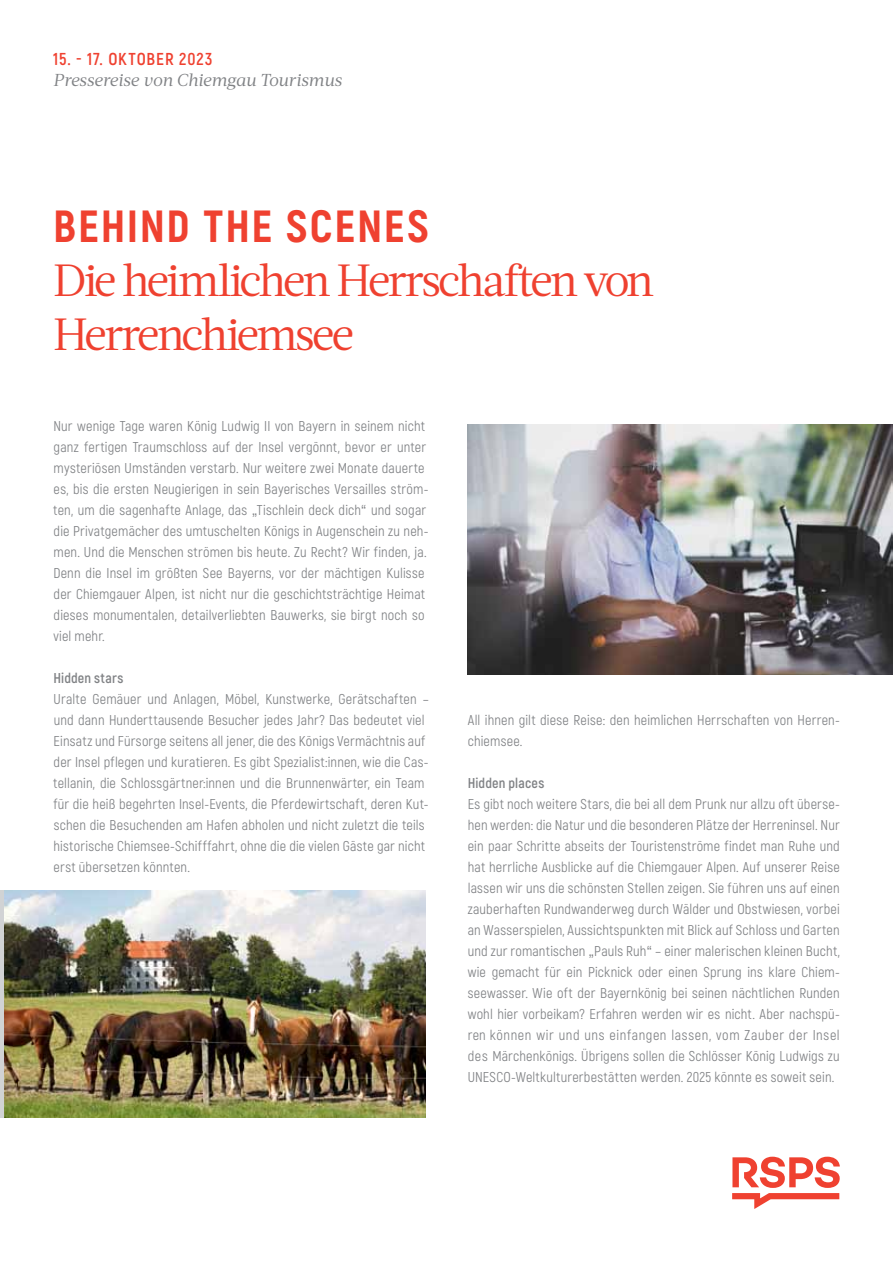
<style>
.page{position:relative;width:893px;height:1263px;background:#fff}
.page>*{position:absolute;margin:0;border:0;box-sizing:border-box;transform-origin:0 0}
.t1{font:45px/54px "Acta";letter-spacing:-.06em;color:#ef4130}
.t2{font:800 45px "Akrobat";letter-spacing:.03em;color:#ef4130}
.t3{font:italic 17.25px "Acta";letter-spacing:-.01em;color:#808285}
.t4{font:700 17.25px "Akrobat";letter-spacing:.06em;color:#ef4130}
.t5{font:14.25px/21px "Akrobat";letter-spacing:.01em;color:#808285}
.t6{font:700 14.25px "Akrobat";letter-spacing:.01em;color:#808285}
.s1{font-family:"Helvetica Neue LT";font-stretch:condensed}
</style>
<div class="page">
<img style="left:468px;top:425px;width:425px;height:249px">
<img style="left:5px;top:891px;width:420px;height:227px">
<svg style="left:732px;top:1157px;width:108px;height:52px"></svg>
<p class="t4" style="left:53px;top:48px;width:161px">15. - 17. Oktober 2023</p>
<p class="t3" style="left:53px;top:70px;width:290px">Pressereise von Chiemgau Tourismus</p>
<h1 class="t2" style="left:53px;top:198px;width:353px">BEHIND THE SCENES</h1>
<h1 class="t1" style="left:53px;top:254px;width:602px">Die heimlichen Herrschaften von<br>Herrenchiemsee</h1>
<p class="t5" style="left:53px;top:416px;width:377px">Nur wenige Tage waren König Ludwig II von Bayern in seinem nicht ganz fertigen Traumschloss auf der Insel vergönnt, bevor er unter mysteriösen Umständen verstarb. Nur weitere zwei Monate dauerte es, bis die ersten Neugierigen in sein Bayerisches Versailles ström&shy;ten, um die sagenhafte Anlage, das <span class="s1">„</span>Tischlein deck dich<span class="s1">“</span> und sogar die Privatgemächer des umtuschelten Königs in Augenschein zu neh&shy;men. Und die Menschen strömen bis heute. Zu Recht? Wir finden, ja.<br>Denn die Insel im größten See Bayerns, vor der mächtigen Kulisse der Chiemgauer Alpen, ist nicht nur die geschichtsträchtige Heimat dieses monumentalen, detailverliebten Bauwerks, sie birgt noch so viel mehr.</p>
<p class="t6" style="left:54px;top:669px;width:71px">Hidden stars</p>
<p class="t5" style="left:53px;top:689px;width:377px">Uralte Gemäuer und Anlagen, Möbel, Kunstwerke, Gerätschaften – und dann Hunderttausende Besucher jedes Jahr? Das bedeutet viel Einsatz und Fürsorge seitens all jener, die des Königs Vermächtnis auf der Insel pflegen und kuratieren. Es gibt Spezialist:innen, wie die Cas&shy;tellanin, die Schlossgärtner:innen und die Brunnenwärter, ein Team für die heiß begehrten Insel-Events, die Pferdewirtschaft, deren Kut&shy;schen die Besuchenden am Hafen abholen und nicht zuletzt die teils historische Chiemsee-Schifffahrt, ohne die die vielen Gäste gar nicht erst übersetzen könnten.</p>
<p class="t5" style="left:468px;top:710px;width:374px">All ihnen gilt diese Reise: den heimlichen Herrschaften von Herren&shy;chiemsee.</p>
<p class="t6" style="left:468px;top:774px;width:78px">Hidden places</p>
<p class="t5" style="left:468px;top:794px;width:374px;text-align:justify">Es gibt noch weitere Stars, die bei all dem Prunk nur allzu oft überse&shy;hen werden: die Natur und die besonderen Plätze der Herreninsel. Nur ein paar Schritte abseits der Touristenströme findet man Ruhe und hat herrliche Ausblicke auf die Chiemgauer Alpen. Auf unserer Reise lassen wir uns die schönsten Stellen zeigen. Sie führen uns auf einen zauberhaften Rundwanderweg durch Wälder und Obstwiesen, vorbei an Wasserspielen, Aussichtspunkten mit Blick auf Schloss und Garten und zur romantischen <span class="s1">„</span>Pauls Ruh<span class="s1">“</span> – einer malerischen kleinen Bucht, wie gemacht für ein Picknick oder einen Sprung ins klare Chiem&shy;seewasser. Wie oft der Bayernkönig bei seinen nächtlichen Runden wohl hier vorbeikam? Erfahren werden wir es nicht. Aber nachspü&shy;ren können wir und uns einfangen lassen, vom Zauber der Insel des Märchenkönigs. Übrigens sollen die Schlösser König Ludwigs zu UNESCO-Weltkulturerbestätten werden. 2025 könnte es soweit sein.</p>
</div>
